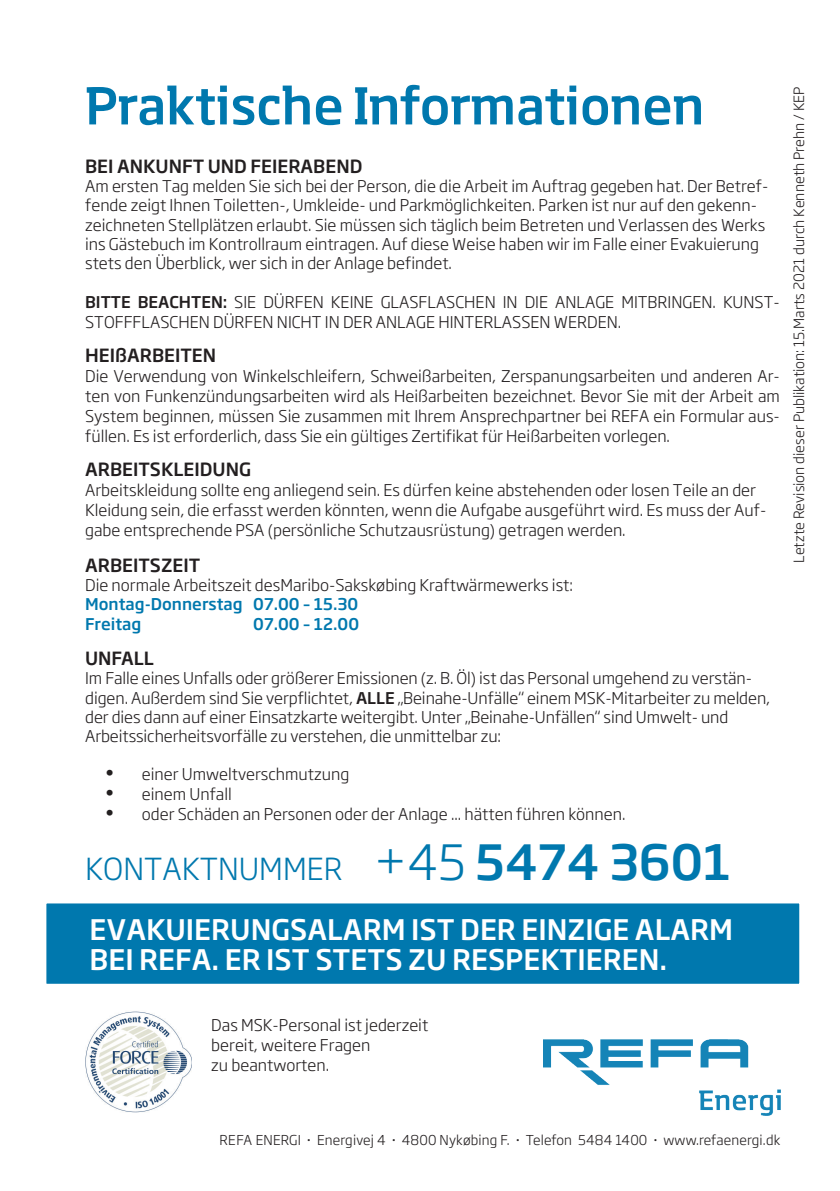
<style>
.page{position:relative;width:840px;height:1191px;background:#fff}
.page>*{position:absolute;margin:0;border:0;box-sizing:border-box;transform-origin:0 0}
.t1{font:500 50px "REF Aoverskrift";color:#0078ae}
.t2{font:300 30px "REF Atekst";color:#0078ae}
.t3{font:500 28px/30px "REF Atekst";color:#fff}
.t4{font:500 18px "REF Atekst";color:#231f20}
.t5{font:300 16px/20px "REF Atekst";color:#231f20}
.t6{font:500 16px/19.2px "REF Atekst";color:#0078ae}
.t7{font:300 14px "REF Atekst";color:#231f20}
.t8{font:300 13.4px "REF Atekst";letter-spacing:.015em;color:#231f20}
.s1{font-weight:500}
.s2{font-family:"Myriad Pro";font-weight:400;font-size:28px}
.s3{font-size:48px}
.s4{font-weight:500;font-size:48px}
</style>
<div class="page">
<div style="left:44px;top:901px;width:756px;height:84px;background:#0078ae;border:2px solid #fff"></div>
<img style="left:85px;top:1011px;width:106px;height:102px">
<img style="left:543px;top:1039px;width:236px;height:76px">
<h1 class="t1" style="left:85px;top:67px;width:620px">Praktische Informationen</h1>
<p class="t4" style="left:85px;top:152px;width:279px">BEI ANKUNFT UND FEIERABEND</p>
<p class="t5" style="left:85px;top:176px;width:684px;line-height:19.2px">Am ersten Tag melden Sie sich bei der Person, die die Arbeit im Auftrag gegeben hat. Der Betref&shy;fende zeigt Ihnen Toiletten-, Umkleide- und Parkmöglichkeiten. Parken ist nur auf den gekenn&shy;zeichneten Stellplätzen erlaubt. Sie müssen sich täglich beim Betreten und Verlassen des Werks ins Gästebuch im Kontrollraum eintragen. Auf diese Weise haben wir im Falle einer Evakuierung stets den Überblick, wer sich in der Anlage befindet.</p>
<p class="t5" style="left:85px;top:291px;width:695px"><span class="s1">BITTE BEACHTEN:</span> SIE DÜRFEN KEINE GLASFLASCHEN IN DIE ANLAGE MITBRINGEN. KUNST-<br>STOFFFLASCHEN DÜRFEN NICHT IN DER ANLAGE HINTERLASSEN WERDEN.</p>
<p class="t4" style="left:85px;top:341px;width:132px">HEIßARBEITEN</p>
<p class="t5" style="left:85px;top:365px;width:696px;text-align:justify">Die Verwendung von Winkelschleifern, Schweißarbeiten, Zerspanungsarbeiten und anderen Ar&shy;ten von Funkenzündungsarbeiten wird als Heißarbeiten bezeichnet. Bevor Sie mit der Arbeit am System beginnen, müssen Sie zusammen mit Ihrem Ansprechpartner bei REFA ein Formular aus&shy;füllen. Es ist erforderlich, dass Sie ein gültiges Zertifikat für Heißarbeiten vorlegen.</p>
<p class="t4" style="left:85px;top:455px;width:167px">ARBEITSKLEIDUNG</p>
<p class="t5" style="left:85px;top:479px;width:682px">Arbeitskleidung sollte eng anliegend sein. Es dürfen keine abstehenden oder losen Teile an der<br>Kleidung sein, die erfasst werden könnten, wenn die Aufgabe ausgeführt wird. Es muss der Auf&shy;gabe entsprechende PSA (persönliche Schutzausrüstung) getragen werden.</p>
<p class="t4" style="left:85px;top:551px;width:117px">ARBEITSZEIT</p>
<p class="t5" style="left:85px;top:574px;width:489px">Die normale Arbeitszeit desMaribo-Sakskøbing Kraftwärmewerks ist:</p>
<p class="t6" style="left:85px;top:594px;width:274px">Montag-Donnerstag 07.00 – 15.30<br>Freitag</p>
<p class="t6" style="left:253px;top:613px;width:107px">07.00 – 12.00</p>
<p class="t4" style="left:85px;top:644px;width:70px">UNFALL</p>
<p class="t5" style="left:85px;top:668px;width:686px;line-height:19.2px">Im Falle eines Unfalls oder größerer Emissionen (z. B. Öl) ist das Personal umgehend zu verstän&shy;digen. Außerdem sind Sie verpflichtet, <span class="s1">ALLE</span> „Beinahe-Unfälle“ einem MSK-Mitarbeiter zu melden, der dies dann auf einer Einsatzkarte weitergibt. Unter „Beinahe-Unfällen“ sind Umwelt- und Arbeitssicherheitsvorfälle zu verstehen, die unmittelbar zu:</p>
<p class="t5" style="left:106px;top:763px;width:245px"><span class="s2">•</span> einer Umweltverschmutzung</p>
<p class="t5" style="left:106px;top:782px;width:127px"><span class="s2">•</span> einem Unfall</p>
<p class="t5" style="left:106px;top:802px;width:520px"><span class="s2">•</span> oder Schäden an Personen oder der Anlage ... hätten führen können.</p>
<h2 class="t2" style="left:85px;top:845px;width:647px">KONTAKTNUMMER <span class="s3">+45</span> <span class="s4">5474 3601</span></h2>
<p class="t7" style="left:787px;top:563px;width:477px;rotate:-90deg">Letzte Revision dieser Publikation: 15.Marts 2021 durch Kenneth Prehn / KEP</p>
<h3 class="t3" style="left:90px;top:912px;width:644px">EVAKUIERUNGSALARM IST DER EINZIGE ALARM<br>BEI REFA. ER IST STETS ZU RESPEKTIEREN.</h3>
<p class="t5" style="left:211px;top:1014px;width:218px">Das MSK-Personal ist jederzeit bereit, weitere Fragen<br>zu beantworten.</p>
<p class="t8" style="left:219px;top:1130px;width:562px">REFA ENERGI <sup>•</sup> Energivej 4 <sup>•</sup> 4800 Nykøbing F. <sup>•</sup> Telefon 5484 1400 <sup>•</sup> www.refaenergi.dk</p>
</div>
